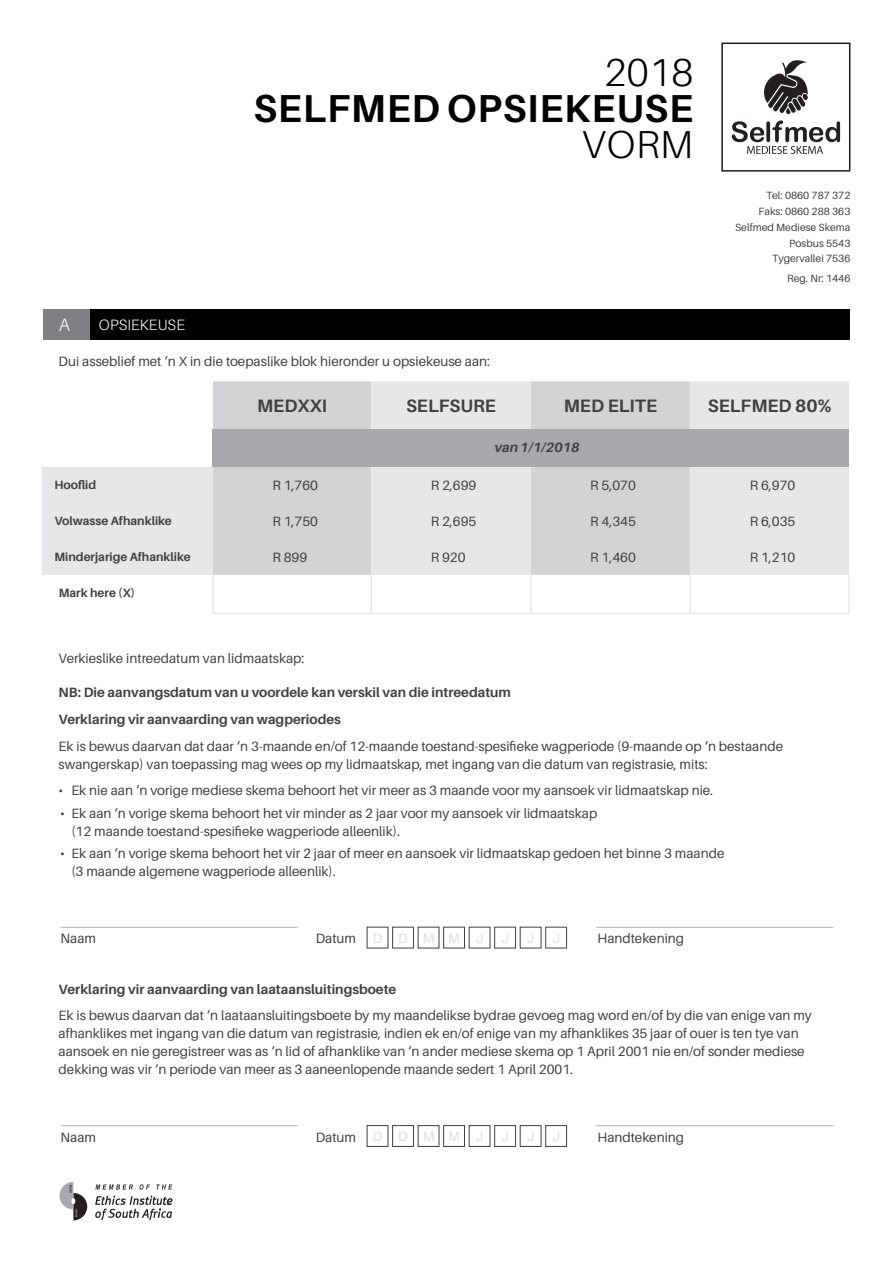
<style>
.page{position:relative;width:893px;height:1263px;background:#fff}
.page>*{position:absolute;margin:0;border:0;box-sizing:border-box;transform-origin:0 0}
.t1{font:700 39px "Aileron";letter-spacing:.02em;color:#000}
.t2{font:300 39px "Aileron";letter-spacing:.015em;color:#000}
.t3{font:700 18px "Aileron";color:#414042}
.t4{font:300 18px "Aileron";color:#fff}
.t5{font:300 15px "Aileron";letter-spacing:.01em;color:#fff}
.t6{font:13.5px/18px "Aileron";color:#414042}
.t7{font:700 13.5px/27.8px "Aileron";color:#414042}
.t8{font:italic 700 13.5px "Aileron";color:#414042}
.t9{font:13.5px "Aileron";color:#dcddde}
.t10{font:700 12px "Aileron";color:#414042}
.t11{font:10.5px/15.8px "Aileron";color:#414042;text-align:right}
.s1{color:#dcddde}
</style>
<div class="page">
<div style="left:90px;top:309px;width:760px;height:31px;background:#000"></div>
<div style="left:43px;top:309px;width:47px;height:31px;background:#7e8083"></div>
<div style="left:721px;top:43px;width:129px;height:129px;border:2px solid #1c1c1c"></div>
<svg style="left:42px;top:381px;width:807px;height:194px;fill:#e6e7e8"></svg>
<div style="left:213px;top:429px;width:636px;height:38px;background:#a7a9ac"></div>
<hr style="left:212px;top:575px;width:2px;height:38px;background:#e6e7e8">
<hr style="left:371px;top:575px;width:1px;height:38px;background:#e6e7e8">
<hr style="left:530px;top:575px;width:1px;height:38px;background:#e6e7e8">
<hr style="left:689px;top:575px;width:2px;height:38px;background:#e6e7e8">
<hr style="left:848px;top:575px;width:2px;height:38px;background:#e6e7e8">
<hr style="left:212px;top:613px;width:159px;height:1px;background:#e6e7e8">
<hr style="left:371px;top:613px;width:160px;height:1px;background:#e6e7e8">
<hr style="left:531px;top:613px;width:159px;height:1px;background:#e6e7e8">
<hr style="left:690px;top:613px;width:160px;height:1px;background:#e6e7e8">
<hr style="left:61px;top:927px;width:237px;height:1px;background:#b1b4b6">
<hr style="left:596px;top:927px;width:237px;height:1px;background:#b1b4b6">
<div style="left:392px;top:927px;width:22px;height:21px;border:1px solid #414042"></div>
<div style="left:443px;top:927px;width:22px;height:21px;border:1px solid #414042"></div>
<div style="left:494px;top:927px;width:22px;height:21px;border:1px solid #414042"></div>
<div style="left:545px;top:927px;width:22px;height:21px;border:1px solid #414042"></div>
<hr style="left:61px;top:1125px;width:237px;height:1px;background:#b1b4b6">
<hr style="left:596px;top:1125px;width:237px;height:1px;background:#b1b4b6">
<div style="left:367px;top:1125px;width:21px;height:22px;border:1px solid #414042"></div>
<div style="left:392px;top:1125px;width:22px;height:22px;border:1px solid #414042"></div>
<div style="left:418px;top:1125px;width:21px;height:22px;border:1px solid #414042"></div>
<div style="left:443px;top:1125px;width:22px;height:22px;border:1px solid #414042"></div>
<div style="left:469px;top:1125px;width:21px;height:22px;border:1px solid #414042"></div>
<div style="left:494px;top:1125px;width:22px;height:22px;border:1px solid #414042"></div>
<div style="left:520px;top:1125px;width:21px;height:22px;border:1px solid #414042"></div>
<div style="left:545px;top:1125px;width:22px;height:22px;border:1px solid #414042"></div>
<svg style="left:95px;top:1184px;width:38px;height:5px"></svg>
<svg style="left:140px;top:1184px;width:10px;height:5px"></svg>
<svg style="left:156px;top:1184px;width:16px;height:5px"></svg>
<svg style="left:60px;top:1182px;width:27px;height:38px"></svg>
<svg style="left:95px;top:1195px;width:77px;height:25px"></svg>
<svg style="left:732px;top:60px;width:108px;height:94px"></svg>
<h1 class="t2" style="left:604px;top:51px;width:90px">2018</h1>
<h1 class="t1" style="left:253px;top:87px;width:441px">SELFMED OPSIEKEUSE</h1>
<h1 class="t2" style="left:582px;top:123px;width:113px">VORM</h1>
<h2 class="t4" style="left:59px;top:315px;width:13px">A</h2>
<p class="t5" style="left:99px;top:317px;width:88px">OPSIEKEUSE</p>
<p class="t6" style="left:59px;top:352px;width:433px">Dui asseblief met ‘n X in die toepaslike blok hieronder u opsiekeuse aan:</p>
<p class="t11" style="left:735px;top:188px;width:117px">Tel: 0860 787 372<br>Faks: 0860 288 363<br>Selfmed Mediese Skema<br>Posbus 5543<br>Tygervallei 7536</p>
<p class="t11" style="left:787px;top:271px;width:65px">Reg. Nr: 1446</p>
<h2 class="t3" style="left:257px;top:396px;width:71px">MEDXXI</h2>
<h2 class="t3" style="left:406px;top:396px;width:92px">SELFSURE</h2>
<h2 class="t3" style="left:564px;top:396px;width:95px">MED ELITE</h2>
<h2 class="t3" style="left:708px;top:396px;width:125px">SELFMED 80%</h2>
<p class="t8" style="left:495px;top:439px;width:86px">van 1/1/2018</p>
<p class="t10" style="left:55px;top:478px;width:43px">Hooflid</p>
<p class="t6" style="left:272px;top:477px;width:47px">R 1,760</p>
<p class="t6" style="left:431px;top:477px;width:47px">R 2,699</p>
<p class="t6" style="left:590px;top:477px;width:47px">R 5,070</p>
<p class="t6" style="left:750px;top:477px;width:47px">R 6,970</p>
<p class="t10" style="left:55px;top:514px;width:119px">Volwasse Afhanklike</p>
<p class="t6" style="left:272px;top:513px;width:47px">R 1,750</p>
<p class="t6" style="left:431px;top:513px;width:47px">R 2,695</p>
<p class="t6" style="left:590px;top:513px;width:47px">R 4,345</p>
<p class="t6" style="left:750px;top:513px;width:47px">R 6,035</p>
<p class="t10" style="left:55px;top:550px;width:138px">Minderjarige Afhanklike</p>
<p class="t6" style="left:272px;top:548px;width:36px">R 899</p>
<p class="t6" style="left:431px;top:548px;width:36px">R 920</p>
<p class="t6" style="left:590px;top:548px;width:47px">R 1,460</p>
<p class="t6" style="left:750px;top:548px;width:47px">R 1,210</p>
<p class="t10" style="left:59px;top:586px;width:78px">Mark here (X)</p>
<p class="t6" style="left:59px;top:649px;width:247px">Verkieslike intreedatum van lidmaatskap:</p>
<p class="t7" style="left:59px;top:678px;width:454px">NB: Die aanvangsdatum van u voordele kan verskil van die intreedatum<br>Verklaring vir aanvaarding van wagperiodes</p>
<p class="t6" style="left:59px;top:737px;width:726px">Ek is bewus daarvan dat daar ‘n 3-maande en/of 12-maande toestand-spesifieke wagperiode (9-maande op ‘n bestaande swangerskap) van toepassing mag wees op my lidmaatskap, met ingang van die datum van registrasie, mits:</p>
<p class="t6" style="left:59px;top:782px;width:656px">• Ek nie aan ‘n vorige mediese skema behoort het vir meer as 3 maande voor my aansoek vir lidmaatskap nie.</p>
<p class="t6" style="left:71px;top:804px;width:527px;text-indent:-11px">• Ek aan ‘n vorige skema behoort het vir minder as 2 jaar voor my aansoek vir lidmaatskap (12 maande toestand-spesifieke wagperiode alleenlik).</p>
<p class="t6" style="left:71px;top:844px;width:654px;text-indent:-11px">• Ek aan ‘n vorige skema behoort het vir 2 jaar of meer en aansoek vir lidmaatskap gedoen het binne 3 maande (3 maande algemene wagperiode alleenlik).</p>
<p class="t6" style="left:61px;top:930px;width:37px">Naam</p>
<p class="t6" style="left:316px;top:930px;width:169px">Datum <span class="s1">D DMM J</span></p>
<p class="t9" style="left:501px;top:931px;width:9px">J</p>
<p class="t9" style="left:527px;top:931px;width:9px">J</p>
<p class="t9" style="left:552px;top:931px;width:9px">J</p>
<p class="t6" style="left:598px;top:930px;width:88px">Handtekening</p>
<p class="t7" style="left:59px;top:975px;width:339px">Verklaring vir aanvaarding van laataansluitingsboete</p>
<p class="t6" style="left:59px;top:1007px;width:755px">Ek is bewus daarvan dat ‘n laataansluitingsboete by my maandelikse bydrae gevoeg mag word en/of by die van enige van my afhanklikes met ingang van die datum van registrasie, indien ek en/of enige van my afhanklikes 35 jaar of ouer is ten tye van aansoek en nie geregistreer was as ‘n lid of afhanklike van ‘n ander mediese skema op 1 April 2001 nie en/of sonder mediese dekking was vir ‘n periode van meer as 3 aaneenlopende maande sedert 1 April 2001.</p>
<p class="t6" style="left:61px;top:1128px;width:37px">Naam</p>
<p class="t6" style="left:316px;top:1128px;width:169px">Datum <span class="s1">D DMM J</span></p>
<p class="t9" style="left:501px;top:1129px;width:9px">J</p>
<p class="t9" style="left:527px;top:1129px;width:9px">J</p>
<p class="t9" style="left:552px;top:1129px;width:9px">J</p>
<p class="t6" style="left:598px;top:1128px;width:88px">Handtekening</p>
</div>
